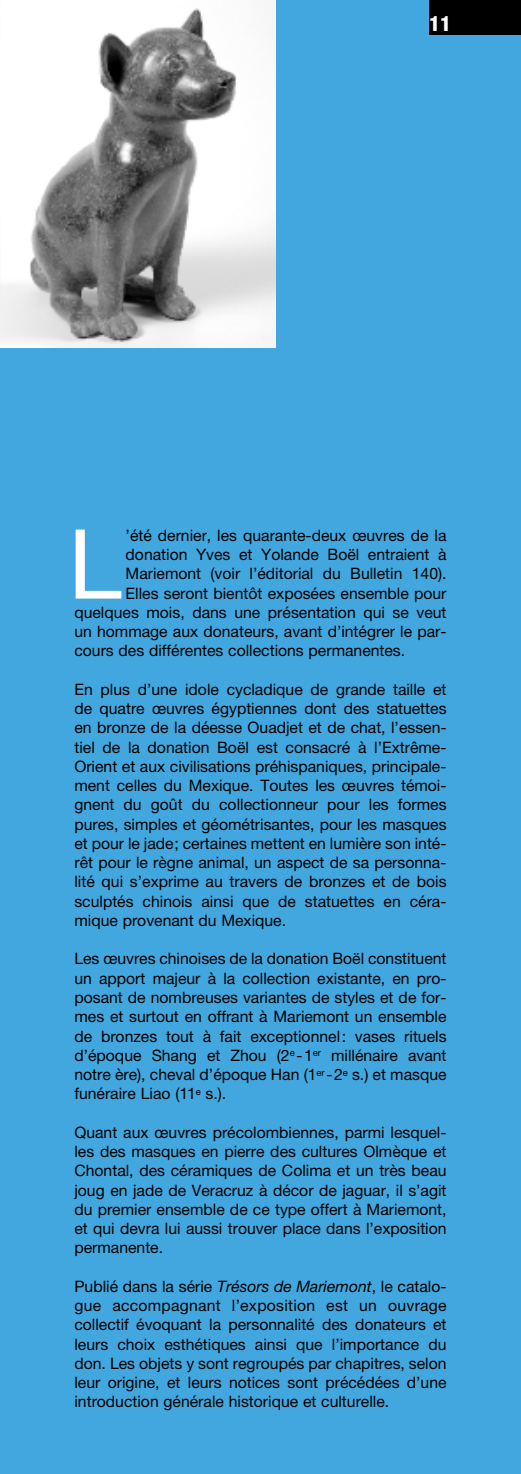
<style>
.page{position:relative;width:521px;height:1474px;background:#fff}
.page>*{position:absolute;margin:0;border:0;box-sizing:border-box;transform-origin:0 0}
.t1{font:96.6px "Helvetica Neue";color:#fff}
.t2{font:800 condensed 21px "Helvetica Neue";color:#fff}
.t3{font:15.75px/19.2px "Helvetica Neue";color:#000;text-align:justify}
.s1{font-style:italic}
</style>
<div class="page">
<div style="left:0;top:0;width:521px;height:1473px;background:#42a7df"></div>
<div style="left:429px;top:0;width:92px;height:35px;background:#000"></div>
<img style="left:0;top:0;width:275px;height:347px">
<h2 class="t2" style="left:429px;top:16px;width:23px">11</h2>
<h1 class="t1" style="left:68px;top:529px;width:55px">L</h1>
<p class="t3" style="left:126px;top:527px;width:322px">’été dernier, les quarante-deux œuvres de la</p>
<p class="t3" style="left:126px;top:546px;width:322px">donation Yves et Yolande Boël entraient à</p>
<p class="t3" style="left:126px;top:565px;width:322px">Mariemont (voir l’éditorial du Bulletin 140).</p>
<p class="t3" style="left:126px;top:585px;width:322px">Elles seront bientôt exposées ensemble pour</p>
<p class="t3" style="left:74px;top:604px;width:374px">quelques mois, dans une présentation qui se veut</p>
<p class="t3" style="left:74px;top:623px;width:374px">un hommage aux donateurs, avant d’intégrer le par-</p>
<p class="t3" style="left:74px;top:642px;width:332px">cours des différentes collections permanentes.</p>
<p class="t3" style="left:74px;top:681px;width:374px">En plus d’une idole cycladique de grande taille et de quatre œuvres égyptiennes dont des statuettes en bronze de la déesse Ouadjet et de chat, l’essen&shy;tiel de la donation Boël est consacré à l’Extrême-Orient et aux civilisations préhispaniques, principale&shy;ment celles du Mexique. Toutes les œuvres témoi&shy;gnent du goût du collectionneur pour les formes pures, simples et géométrisantes, pour les masques et pour le jade; certaines mettent en lumière son inté&shy;rêt pour le règne animal, un aspect de sa personna&shy;lité qui s’exprime au travers de bronzes et de bois sculptés chinois ainsi que de statuettes en céra&shy;mique provenant du Mexique.</p>
<p class="t3" style="left:74px;top:950px;width:374px">Les œuvres chinoises de la donation Boël constituent un apport majeur à la collection existante, en pro&shy;posant de nombreuses variantes de styles et de for&shy;mes et surtout en offrant à Mariemont un ensemble de bronzes tout à fait exceptionnel: vases rituels d’époque Shang et Zhou (2<sup>e</sup> -1<sup>er</sup> millénaire avant notre ère), cheval d’époque Han (1<sup>er</sup> -2<sup>e</sup> s.) et masque funéraire Liao (11<sup>e</sup> s.).</p>
<p class="t3" style="left:74px;top:1124px;width:374px">Quant aux œuvres précolombiennes, parmi lesquel&shy;les des masques en pierre des cultures Olmèque et Chontal, des céramiques de Colima et un très beau joug en jade de Veracruz à décor de jaguar, il s’agit du premier ensemble de ce type offert à Mariemont, et qui devra lui aussi trouver place dans l’exposition permanente.</p>
<p class="t3" style="left:74px;top:1278px;width:374px">Publié dans la série <span class="s1">Trésors de Mariemont</span>, le catalo&shy;gue accompagnant l’exposition est un ouvrage collectif évoquant la personnalité des donateurs et leurs choix esthétiques ainsi que l’importance du don. Les objets y sont regroupés par chapitres, selon leur origine, et leurs notices sont précédées d’une introduction générale historique et culturelle.</p>
</div>
